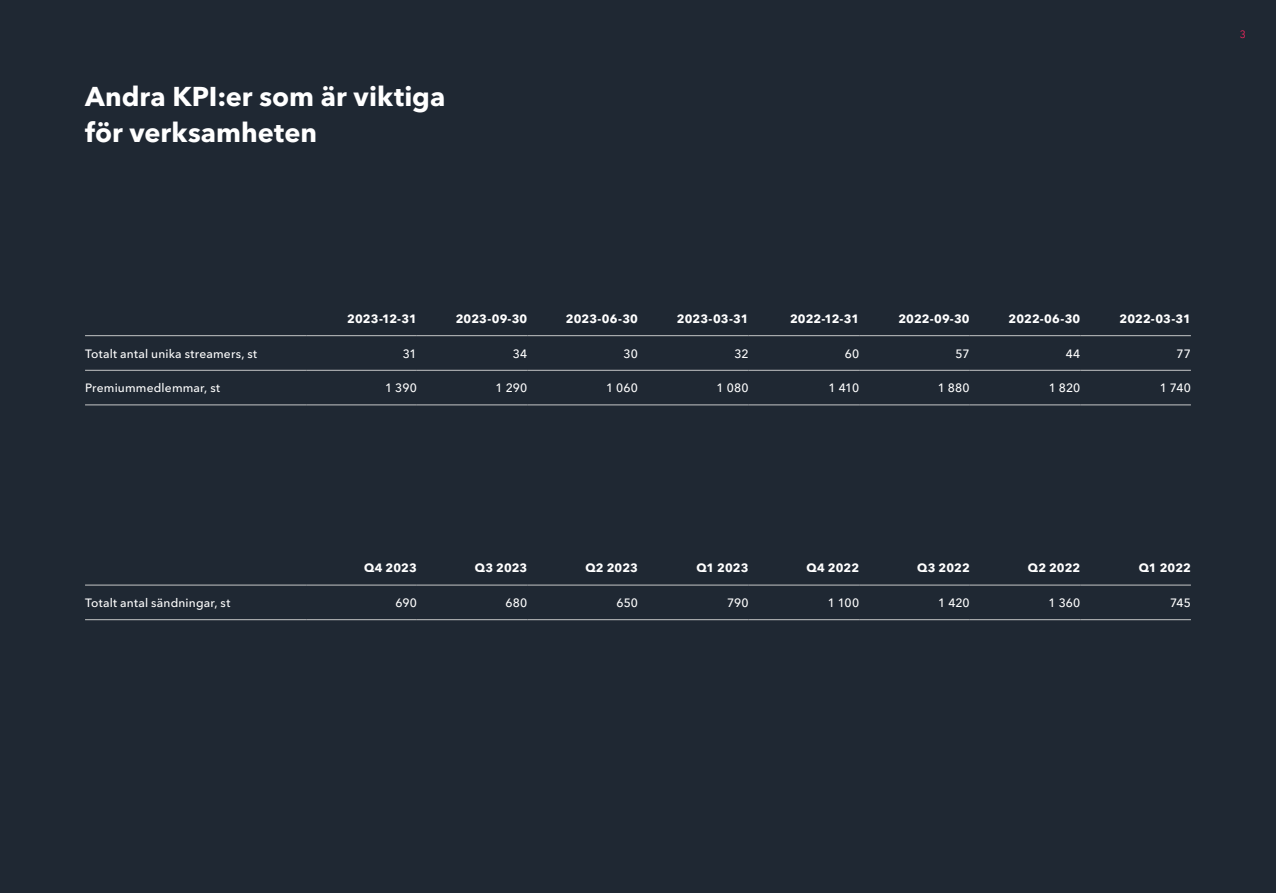
<style>
.page{position:relative;width:1276px;height:893px;background:#1f2833}
.page>*{position:absolute;margin:0;border:0;box-sizing:border-box;transform-origin:0 0}
.t1{font:700 27px/36px "Avenir Next LT Pro";color:#fff}
.t2{font:500 12px "Avenir Next LT Pro";letter-spacing:.015em;color:#fff}
.t3{font:700 12px "Avenir Next LT Pro";letter-spacing:.01em;color:#fff}
.t4{font:10.5px "Avenir Next LT Pro";color:#fa255e}
</style>
<div class="page">
<hr style="left:85px;top:335px;width:221px;height:1px;background:#c5c6c7">
<hr style="left:306px;top:335px;width:111px;height:1px;background:#c5c6c7">
<hr style="left:417px;top:335px;width:110px;height:1px;background:#c5c6c7">
<hr style="left:527px;top:335px;width:111px;height:1px;background:#c5c6c7">
<hr style="left:638px;top:335px;width:110px;height:1px;background:#c5c6c7">
<hr style="left:748px;top:335px;width:111px;height:1px;background:#c5c6c7">
<hr style="left:859px;top:335px;width:110px;height:1px;background:#c5c6c7">
<hr style="left:969px;top:335px;width:111px;height:1px;background:#c5c6c7">
<hr style="left:1080px;top:335px;width:111px;height:1px;background:#c5c6c7">
<hr style="left:85px;top:370px;width:221px;height:1px;background:#c5c6c7">
<hr style="left:306px;top:370px;width:111px;height:1px;background:#c5c6c7">
<hr style="left:417px;top:370px;width:110px;height:1px;background:#c5c6c7">
<hr style="left:527px;top:370px;width:111px;height:1px;background:#c5c6c7">
<hr style="left:638px;top:370px;width:110px;height:1px;background:#c5c6c7">
<hr style="left:748px;top:370px;width:111px;height:1px;background:#c5c6c7">
<hr style="left:859px;top:370px;width:110px;height:1px;background:#c5c6c7">
<hr style="left:969px;top:370px;width:111px;height:1px;background:#c5c6c7">
<hr style="left:1080px;top:370px;width:111px;height:1px;background:#c5c6c7">
<hr style="left:85px;top:405px;width:221px;height:1px;background:#c5c6c7">
<hr style="left:306px;top:405px;width:111px;height:1px;background:#c5c6c7">
<hr style="left:417px;top:405px;width:110px;height:1px;background:#c5c6c7">
<hr style="left:527px;top:405px;width:111px;height:1px;background:#c5c6c7">
<hr style="left:638px;top:405px;width:110px;height:1px;background:#c5c6c7">
<hr style="left:748px;top:405px;width:111px;height:1px;background:#c5c6c7">
<hr style="left:859px;top:405px;width:110px;height:1px;background:#c5c6c7">
<hr style="left:969px;top:405px;width:111px;height:1px;background:#c5c6c7">
<hr style="left:1080px;top:405px;width:111px;height:1px;background:#c5c6c7">
<hr style="left:85px;top:585px;width:221px;height:1px;background:#c5c6c7">
<hr style="left:306px;top:585px;width:111px;height:1px;background:#c5c6c7">
<hr style="left:417px;top:585px;width:110px;height:1px;background:#c5c6c7">
<hr style="left:527px;top:585px;width:111px;height:1px;background:#c5c6c7">
<hr style="left:638px;top:585px;width:110px;height:1px;background:#c5c6c7">
<hr style="left:748px;top:585px;width:111px;height:1px;background:#c5c6c7">
<hr style="left:859px;top:585px;width:110px;height:1px;background:#c5c6c7">
<hr style="left:969px;top:585px;width:111px;height:1px;background:#c5c6c7">
<hr style="left:1080px;top:585px;width:111px;height:1px;background:#c5c6c7">
<hr style="left:85px;top:619px;width:221px;height:1px;background:#c5c6c7">
<hr style="left:306px;top:619px;width:111px;height:1px;background:#c5c6c7">
<hr style="left:417px;top:619px;width:110px;height:1px;background:#c5c6c7">
<hr style="left:527px;top:619px;width:111px;height:1px;background:#c5c6c7">
<hr style="left:638px;top:619px;width:110px;height:1px;background:#c5c6c7">
<hr style="left:748px;top:619px;width:111px;height:1px;background:#c5c6c7">
<hr style="left:859px;top:619px;width:110px;height:1px;background:#c5c6c7">
<hr style="left:969px;top:619px;width:111px;height:1px;background:#c5c6c7">
<hr style="left:1080px;top:619px;width:111px;height:1px;background:#c5c6c7">
<h1 class="t1" style="left:85px;top:78px;width:362px">Andra KPI:er som är viktiga för verksamheten</h1>
<p class="t4" style="left:1240px;top:28px;width:8px">3</p>
<p class="t3" style="left:347px;top:311px;width:71px">2023-12-31</p>
<p class="t3" style="left:456px;top:311px;width:73px">2023-09-30</p>
<p class="t3" style="left:566px;top:311px;width:74px">2023-06-30</p>
<p class="t3" style="left:677px;top:311px;width:73px">2023-03-31</p>
<p class="t3" style="left:790px;top:311px;width:71px">2022-12-31</p>
<p class="t3" style="left:898px;top:311px;width:73px">2022-09-30</p>
<p class="t3" style="left:1008px;top:311px;width:73px">2022-06-30</p>
<p class="t3" style="left:1119px;top:311px;width:73px">2022-03-31</p>
<p class="t2" style="left:85px;top:346px;width:174px">Totalt antal unika streamers, st</p>
<p class="t2" style="left:403px;top:346px;width:16px">31</p>
<p class="t2" style="left:513px;top:346px;width:16px">34</p>
<p class="t2" style="left:623px;top:346px;width:16px">30</p>
<p class="t2" style="left:734px;top:346px;width:16px">32</p>
<p class="t2" style="left:844px;top:346px;width:16px">60</p>
<p class="t2" style="left:955px;top:346px;width:16px">57</p>
<p class="t2" style="left:1065px;top:346px;width:16px">44</p>
<p class="t2" style="left:1176px;top:346px;width:16px">77</p>
<p class="t2" style="left:85px;top:381px;width:137px">Premiummedlemmar, st</p>
<p class="t2" style="left:385px;top:381px;width:33px">1 390</p>
<p class="t2" style="left:495px;top:381px;width:33px">1 290</p>
<p class="t2" style="left:606px;top:381px;width:33px">1 060</p>
<p class="t2" style="left:716px;top:381px;width:33px">1 080</p>
<p class="t2" style="left:828px;top:381px;width:32px">1 410</p>
<p class="t2" style="left:937px;top:381px;width:33px">1 880</p>
<p class="t2" style="left:1048px;top:381px;width:33px">1 820</p>
<p class="t2" style="left:1159px;top:381px;width:33px">1 740</p>
<p class="t3" style="left:364px;top:561px;width:54px">Q4 2023</p>
<p class="t3" style="left:475px;top:561px;width:54px">Q3 2023</p>
<p class="t3" style="left:585px;top:561px;width:54px">Q2 2023</p>
<p class="t3" style="left:696px;top:561px;width:54px">Q1 2023</p>
<p class="t3" style="left:806px;top:561px;width:54px">Q4 2022</p>
<p class="t3" style="left:917px;top:561px;width:54px">Q3 2022</p>
<p class="t3" style="left:1028px;top:561px;width:54px">Q2 2022</p>
<p class="t3" style="left:1139px;top:561px;width:54px">Q1 2022</p>
<p class="t2" style="left:85px;top:595px;width:147px">Totalt antal sändningar, st</p>
<p class="t2" style="left:395px;top:595px;width:23px">690</p>
<p class="t2" style="left:505px;top:595px;width:23px">680</p>
<p class="t2" style="left:616px;top:595px;width:23px">650</p>
<p class="t2" style="left:727px;top:595px;width:23px">790</p>
<p class="t2" style="left:827px;top:595px;width:33px">1 100</p>
<p class="t2" style="left:938px;top:595px;width:33px">1 420</p>
<p class="t2" style="left:1048px;top:595px;width:33px">1 360</p>
<p class="t2" style="left:1170px;top:595px;width:22px">745</p>
</div>
